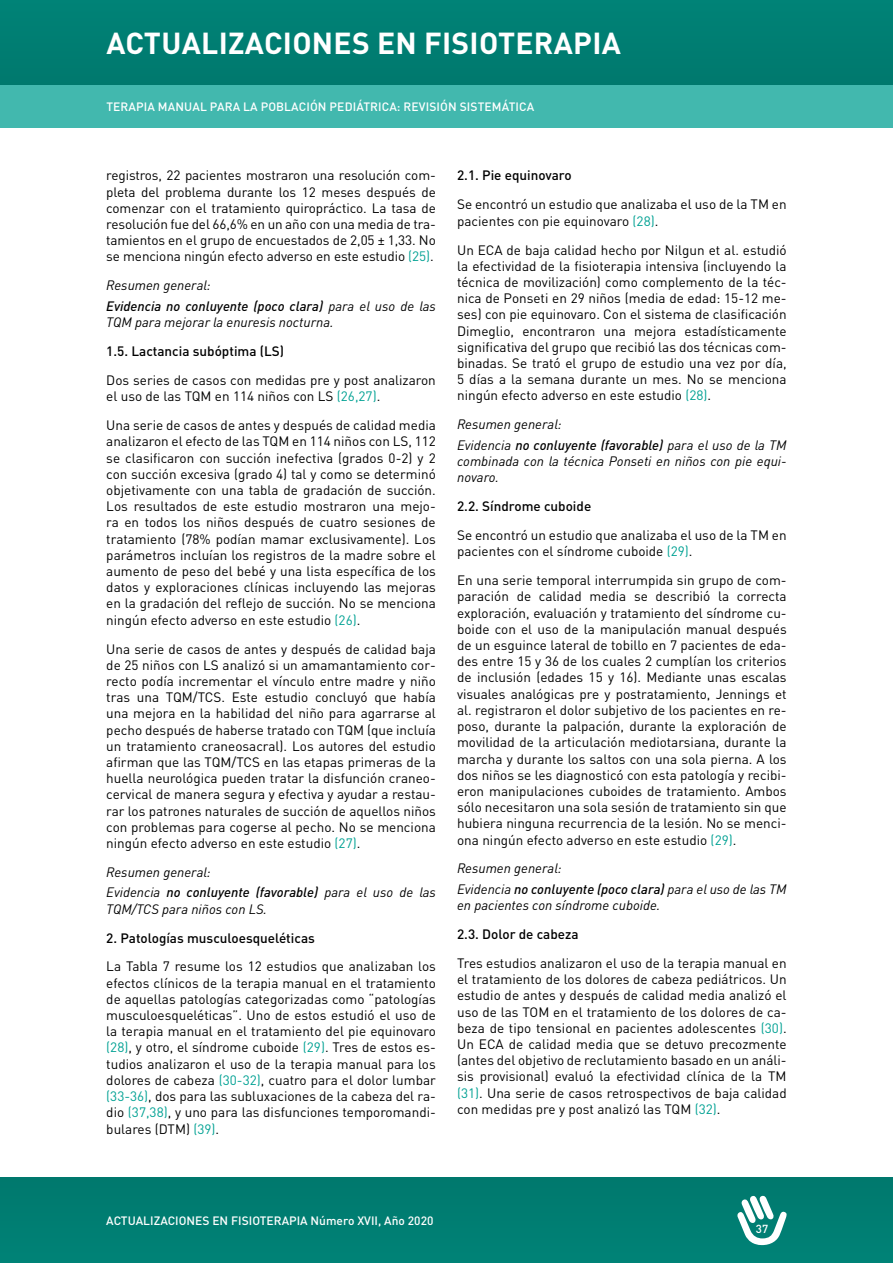
<style>
.page{position:relative;width:893px;height:1263px;background:#fff}
.page>*{position:absolute;margin:0;border:0;box-sizing:border-box;transform-origin:0 0}
.t1{font:700 30px "DIN Pro";letter-spacing:.01em;color:#fff}
.t2{font:13.5px/16.2px "DIN Pro";color:#000;text-align:justify}
.t3{font:italic 13.5px/20.4px "DIN Pro";color:#000}
.t4{font:500 13.5px "DIN Pro";color:#000}
.t5{font:italic 500 13.5px/20.4px "DIN Pro";color:#000}
.t6{font:500 12px "DIN Pro";color:#fff}
.t7{font:500 11.55px "DIN Pro";color:#fff}
.s1{color:#00a193}
.s2{font-weight:400}
.s3{font-weight:500}
</style>
<div class="page">
<div style="left:0;top:1178px;width:893px;height:85px;background:#007d72"></div>
<div style="left:0;top:0;width:893px;height:85px;background:#007e72"></div>
<div style="left:0;top:85px;width:893px;height:43px;background:#42b8ae"></div>
<svg style="left:737px;top:1195px;width:50px;height:50px"></svg>
<h1 class="t1" style="left:106px;top:23px;width:516px">ACTUALIZACIONES EN FISIOTERAPIA</h1>
<p class="t6" style="left:106px;top:99px;width:15px">Terapia</p>
<p class="t6" style="left:158px;top:99px;width:19px">manual</p>
<p class="t6" style="left:210px;top:99px;width:9px">para</p>
<p class="t6" style="left:243px;top:99px;width:49px">la población</p>
<p class="t6" style="left:330px;top:99px;width:8px">pedi</p>
<p class="t6" style="left:356px;top:99px;width:15px">átrica</p>
<p class="t6" style="left:397px;top:99px;width:14px">: revisión</p>
<p class="t6" style="left:460px;top:99px;width:8px">siste</p>
<p class="t6" style="left:492px;top:99px;width:25px">mática</p>
<p class="t2" style="left:106px;top:167px;width:331px">registros, 22 pacientes mostraron una resolución com&shy;pleta del problema durante los 12 meses después de comenzar con el tratamiento quiropráctico. La tasa de resolución fue del 66,6% en un año con una media de tra&shy;tamientos en el grupo de encuestados de 2,05 ± 1,33. No se menciona ningún efecto adverso en este estudio <span class="s1">(25)</span>.</p>
<p class="t5" style="left:106px;top:274px;width:331px"><span class="s2">Resumen general:<br></span>Evidencia no conluyente (poco clara) <span class="s2">para el uso de las</span></p>
<p class="t3" style="left:106px;top:311px;width:229px">TQM para mejorar la enuresis nocturna.</p>
<p class="t4" style="left:106px;top:342px;width:179px">1.5. Lactancia subóptima (LS)</p>
<p class="t2" style="left:106px;top:372px;width:331px">Dos series de casos con medidas pre y post analizaron el uso de las TQM en 114 niños con LS <span class="s1">(26,27)</span>.</p>
<p class="t2" style="left:106px;top:417px;width:331px">Una serie de casos de antes y después de calidad media analizaron el efecto de las TQM en 114 niños con LS, 112 se clasificaron con succión inefectiva (grados 0-2) y 2 con succión excesiva (grado 4) tal y como se determinó objetivamente con una tabla de gradación de succión.<br>Los resultados de este estudio mostraron una mejo&shy;ra en todos los niños después de cuatro sesiones de tratamiento (78% podían mamar exclusivamente). Los parámetros incluían los registros de la madre sobre el aumento de peso del bebé y una lista específica de los datos y exploraciones clínicas incluyendo las mejoras en la gradación del reflejo de succión. No se menciona ningún efecto adverso en este estudio <span class="s1">(26)</span>.</p>
<p class="t2" style="left:106px;top:640px;width:331px">Una serie de casos de antes y después de calidad baja de 25 niños con LS analizó si un amamantamiento cor&shy;recto podía incrementar el vínculo entre madre y niño tras una TQM/TCS. Este estudio concluyó que había una mejora en la habilidad del niño para agarrarse al pecho después de haberse tratado con TQM (que incluía un tratamiento craneosacral). Los autores del estudio afirman que las TQM/TCS en las etapas primeras de la huella neurológica pueden tratar la disfunción craneo&shy;cervical de manera segura y efectiva y ayudar a restau&shy;rar los patrones naturales de succión de aquellos niños con problemas para cogerse al pecho. No se menciona ningún efecto adverso en este estudio <span class="s1">(27)</span>.</p>
<p class="t3" style="left:106px;top:860px;width:331px">Resumen general:<br>Evidencia <span class="s3">no conluyente (favorable)</span> para el uso de las</p>
<p class="t3" style="left:106px;top:897px;width:162px">TQM/TCS para niños con LS.</p>
<p class="t4" style="left:106px;top:929px;width:210px">2. Patologías musculoesqueléticas</p>
<p class="t2" style="left:106px;top:958px;width:331px">La Tabla 7 resume los 12 estudios que analizaban los efectos clínicos de la terapia manual en el tratamiento de aquellas patologías categorizadas como “patologías musculoesqueléticas”. Uno de estos estudió el uso de la terapia manual en el tratamiento del pie equinovaro <span class="s1">(28)</span>, y otro, el síndrome cuboide <span class="s1">(29)</span>. Tres de estos es&shy;tudios analizaron el uso de la terapia manual para los dolores de cabeza <span class="s1">(30-32)</span>, cuatro para el dolor lumbar <span class="s1">(33-36)</span>, dos para las subluxaciones de la cabeza del ra&shy;dio <span class="s1">(37,38)</span>, y uno para las disfunciones temporomandi&shy;bulares (DTM) <span class="s1">(39)</span>.</p>
<p class="t4" style="left:457px;top:167px;width:116px">2.1. Pie equinovaro</p>
<p class="t2" style="left:457px;top:196px;width:331px">Se encontró un estudio que analizaba el uso de la TM en pacientes con pie equinovaro <span class="s1">(28)</span>.</p>
<p class="t2" style="left:457px;top:241px;width:331px">Un ECA de baja calidad hecho por Nilgun et al. estudió la efectividad de la fisioterapia intensiva (incluyendo la técnica de movilización) como complemento de la téc&shy;nica de Ponseti en 29 niños (media de edad: 15-12 me&shy;ses) con pie equinovaro. Con el sistema de clasificación Dimeglio, encontraron una mejora estadísticamente significativa del grupo que recibió las dos técnicas com&shy;binadas. Se trató el grupo de estudio una vez por día, 5 días a la semana durante un mes. No se menciona ningún efecto adverso en este estudio <span class="s1">(28)</span>.</p>
<p class="t3" style="left:457px;top:413px;width:331px">Resumen general:<br>Evidencia <span class="s3">no conluyente (favorable)</span> para el uso de la TM</p>
<p class="t3" style="left:457px;top:452px;width:331px;line-height:16.2px">combinada con la técnica Ponseti en niños con pie equi&shy;novaro.</p>
<p class="t4" style="left:457px;top:497px;width:136px">2.2. Síndrome cuboide</p>
<p class="t2" style="left:457px;top:527px;width:331px">Se encontró un estudio que analizaba el uso de la TM en pacientes con el síndrome cuboide <span class="s1">(29)</span>.</p>
<p class="t2" style="left:457px;top:572px;width:331px">En una serie temporal interrumpida sin grupo de com&shy;paración de calidad media se describió la correcta exploración, evaluación y tratamiento del síndrome cu&shy;boide con el uso de la manipulación manual después de un esguince lateral de tobillo en 7 pacientes de eda&shy;des entre 15 y 36 de los cuales 2 cumplían los criterios de inclusión (edades 15 y 16). Mediante unas escalas visuales analógicas pre y postratamiento, Jennings et al. registraron el dolor subjetivo de los pacientes en re&shy;poso, durante la palpación, durante la exploración de movilidad de la articulación mediotarsiana, durante la marcha y durante los saltos con una sola pierna. A los dos niños se les diagnosticó con esta patología y recibi&shy;eron manipulaciones cuboides de tratamiento. Ambos sólo necesitaron una sola sesión de tratamiento sin que hubiera ninguna recurrencia de la lesión. No se menci&shy;ona ningún efecto adverso en este estudio <span class="s1">(29)</span>.</p>
<p class="t3" style="left:457px;top:857px;width:331px">Resumen general:<br>Evidencia <span class="s3">no conluyente (poco clara)</span> para el uso de las TM</p>
<p class="t3" style="left:457px;top:894px;width:205px">en pacientes con síndrome cuboide.</p>
<p class="t4" style="left:457px;top:925px;width:123px">2.3. Dolor de cabeza</p>
<p class="t2" style="left:457px;top:955px;width:331px">Tres estudios analizaron el uso de la terapia manual en el tratamiento de los dolores de cabeza pediátricos. Un estudio de antes y después de calidad media analizó el uso de las TOM en el tratamiento de los dolores de ca&shy;beza de tipo tensional en pacientes adolescentes <span class="s1">(30)</span>.<br>Un ECA de calidad media que se detuvo precozmente (antes del objetivo de reclutamiento basado en un análi&shy;sis provisional) evaluó la efectividad clínica de la TM <span class="s1">(31)</span>. Una serie de casos retrospectivos de baja calidad con medidas pre y post analizó las TQM <span class="s1">(32)</span>.</p>
<p class="t6" style="left:106px;top:1213px;width:329px">ACTUALIZACIONES EN FISIOTERAPIA Número XVII, Año 2020</p>
<p class="t7" style="left:756px;top:1221px;width:14px">37</p>
</div>
